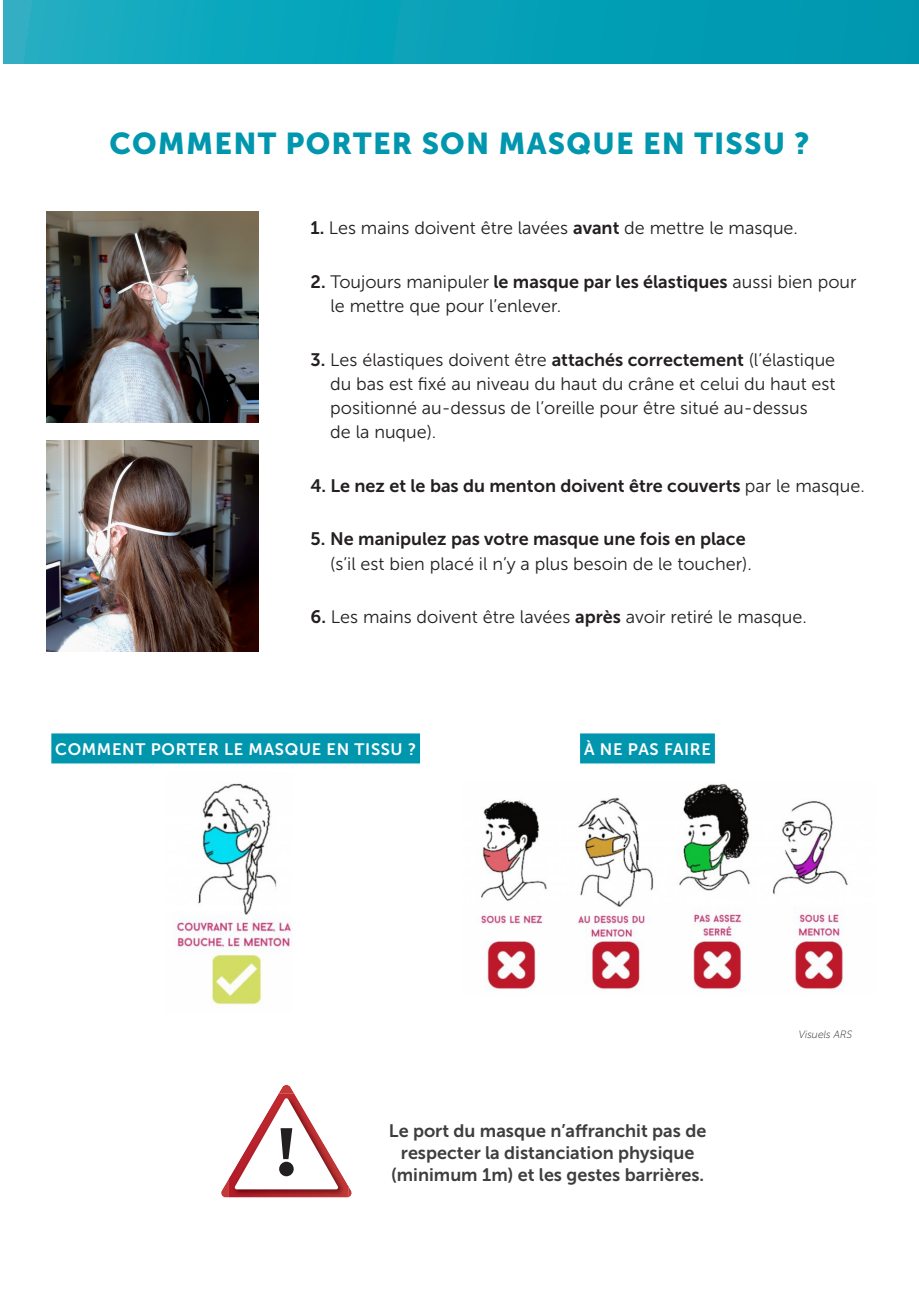
<style>
.page{position:relative;width:919px;height:1289px;background:#fff}
.page>*{position:absolute;margin:0;border:0;box-sizing:border-box;transform-origin:0 0}
.t1{font:30px "Museo Sans 900";letter-spacing:.04em;color:#0096ae}
.t2{font:18px/24px "Museo Sans 300";color:#231f20}
.t3{font:18px/21.6px "Museo Sans 700";color:#3e3e3f;text-align:center}
.t4{font:18px "Museo Sans 700";color:#231f20}
.t5{font:16.5px "Museo Sans 700";letter-spacing:.04em;color:#fff}
.t6{font:italic 10.5px "Museo Sans 100";color:#231f20}
.s1{font-family:"Museo Sans 700"}
.s2{font-family:"Museo Sans 300"}
</style>
<div class="page">
<div style="left:3px;top:0;width:915px;height:64px;background:linear-gradient(to right,#1aaec2,#0096ae)"></div>
<img style="left:47px;top:211px;width:211px;height:211px">
<img style="left:47px;top:440px;width:211px;height:211px">
<svg style="left:221px;top:1085px;width:131px;height:113px"></svg>
<div style="left:51px;top:733px;width:369px;height:30px;background:#0096ae"></div>
<div style="left:580px;top:733px;width:134px;height:30px;background:#0096ae"></div>
<img style="left:176px;top:783px;width:116px;height:224px">
<img style="left:481px;top:783px;width:367px;height:207px">
<p class="t1" style="left:109px;top:126px;width:701px">COMMENT PORTER SON MASQUE EN TISSU ?</p>
<p class="t2" style="left:310px;top:216px;width:489px"><span class="s1">1.</span> Les mains doivent être lavées <span class="s1">avant</span> de mettre le masque.</p>
<p class="t2" style="left:330px;top:270px;width:527px;text-indent:-20px"><span class="s1">2.</span> Toujours manipuler <span class="s1">le masque par les élastiques</span> aussi bien pour le mettre que pour l’enlever.</p>
<p class="t2" style="left:330px;top:348px;width:507px;text-indent:-20px"><span class="s1">3.</span> Les élastiques doivent être <span class="s1">attachés correctement</span> (l’élastique du bas est fixé au niveau du haut du crâne et celui du haut est positionné au-dessus de l’oreille pour être situé au-dessus<br>de la nuque).</p>
<p class="t4" style="left:310px;top:475px;width:555px">4. Le nez et le bas du menton doivent être couverts <span class="s2">par le masque.</span></p>
<p class="t2" style="left:330px;top:527px;width:423px;text-indent:-20px"><span class="s1">5. Ne manipulez pas votre masque une fois en place </span>(s’il est bien placé il n’y a plus besoin de le toucher).</p>
<p class="t2" style="left:310px;top:605px;width:497px"><span class="s1">6.</span> Les mains doivent être lavées <span class="s1">après</span> avoir retiré le masque.</p>
<p class="t5" style="left:55px;top:739px;width:362px">COMMENT PORTER LE MASQUE EN TISSU ?</p>
<p class="t5" style="left:584px;top:739px;width:128px">À NE PAS FAIRE</p>
<p class="t3" style="left:389px;top:1120px;width:319px">Le port du masque n’affranchit pas de respecter la distanciation physique (minimum 1m) et les gestes barrières.</p>
<p class="t6" style="left:798px;top:1028px;width:57px">Visuels ARS</p>
</div>
